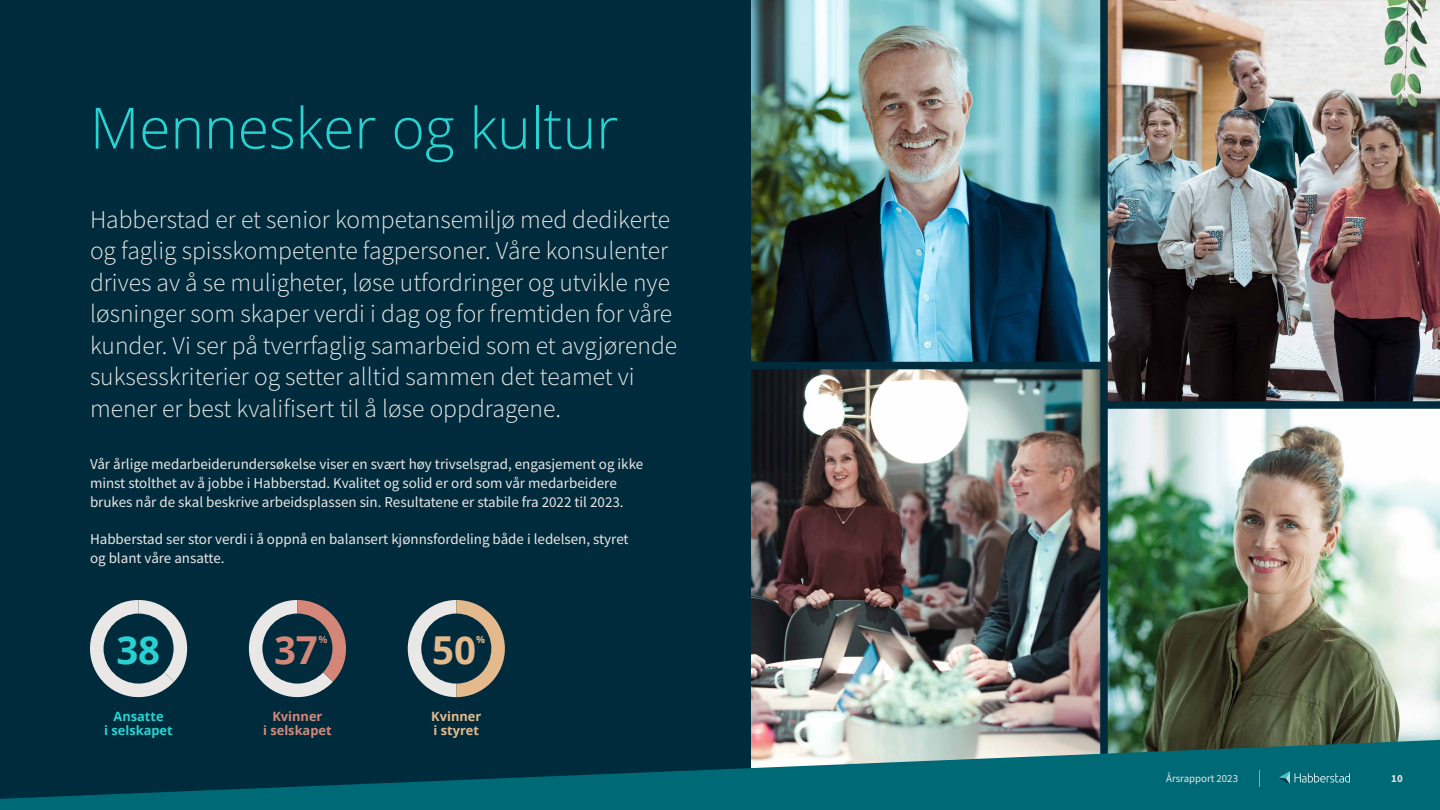
<style>
.page{position:relative;width:1440px;height:810px;background:#002b3c}
.page>*{position:absolute;margin:0;border:0;box-sizing:border-box;transform-origin:0 0}
.t1{font:300 57px "Open Sans";color:#28d2d1}
.t2{font:700 38.47px "Open Sans";color:#d48778}
.t3{font:700 38.47px "Open Sans";color:#e4ba8c}
.t4{font:700 38.47px "Open Sans";color:#29d1d1}
.t5{font:300 25.5px/31.5px "Source Sans Pro";color:#eae8e6}
.t6{font:15px/18.8px "Source Sans Pro";color:#eae8e6}
.t7{font:700 12.83px/13.7px "Open Sans";color:#d48879;text-align:center}
.t8{font:700 12.83px/13.7px "Open Sans";color:#28d2d1;text-align:center}
.t9{font:700 12.83px/13.7px "Open Sans";color:#e4ba8c}
.t10{font:10.8px "Source Sans Pro";color:#eae8e6}
.t11{font:700 10.8px "Source Sans Pro";color:#eae8e6}
.t12{font:700 9.98px "Open Sans";color:#d48778}
.t13{font:700 9.98px "Open Sans";color:#e4ba8c}
</style>
<div class="page">
<img style="left:1108px;top:0;width:332px;height:740px">
<img style="left:752px;top:0;width:348px;height:740px">
<div style="left:727px;top:362px;width:379px;height:7px;background:#002b3c"></div>
<div style="left:1102px;top:401px;width:338px;height:8px;background:#002b3c"></div>
<svg style="left:0;top:740px;width:1440px;height:70px;fill:#006976"></svg>
<svg style="left:1279px;top:771px;width:71px;height:13px"></svg>
<svg style="left:1259px;top:770px;width:1px;height:17px"></svg>
<svg style="left:248px;top:600px;width:98px;height:98px"></svg>
<svg style="left:408px;top:600px;width:97px;height:97px"></svg>
<svg style="left:90px;top:600px;width:97px;height:98px"></svg>
<h1 class="t1" style="left:90px;top:89px;width:530px">Mennesker og kultur</h1>
<p class="t5" style="left:90px;top:203px;width:589px">Habberstad er et senior kompetansemiljø med dedikerte og faglig spisskompetente fagpersoner. Våre konsulenter drives av å se muligheter, løse utfordringer og utvikle nye løsninger som skaper verdi i dag og for fremtiden for våre kunder. Vi ser på tverrfaglig samarbeid som et avgjørende suksesskriterier og setter alltid sammen det teamet vi mener er best kvalifisert til å løse oppdragene.</p>
<p class="t6" style="left:90px;top:455px;width:555px">Vår årlige medarbeiderundersøkelse viser en svært høy trivselsgrad, engasjement og ikke minst stolthet av å jobbe i Habberstad. Kvalitet og solid er ord som vår medarbeidere brukes når de skal beskrive arbeidsplassen sin. Resultatene er stabile fra 2022 til 2023.</p>
<p class="t6" style="left:90px;top:530px;width:540px">Habberstad ser stor verdi i å oppnå en balansert kjønnsfordeling både i ledelsen, styret og blant våre ansatte.</p>
<h2 class="t4" style="left:116px;top:623px;width:45px">38</h2>
<p class="t8" style="left:104px;top:709px;width:70px">Ansatte<br>i selskapet</p>
<h2 class="t2" style="left:274px;top:623px;width:45px">37</h2>
<p class="t12" style="left:318px;top:633px;width:10px">%</p>
<p class="t7" style="left:263px;top:709px;width:70px">Kvinner<br>i selskapet</p>
<h2 class="t3" style="left:432px;top:623px;width:45px">50</h2>
<p class="t13" style="left:476px;top:633px;width:10px">%</p>
<p class="t9" style="left:431px;top:709px;width:52px">Kvinner i styret</p>
<p class="t10" style="left:1166px;top:771px;width:73px">Årsrapport 2023</p>
<p class="t11" style="left:1391px;top:771px;width:13px">10</p>
</div>
